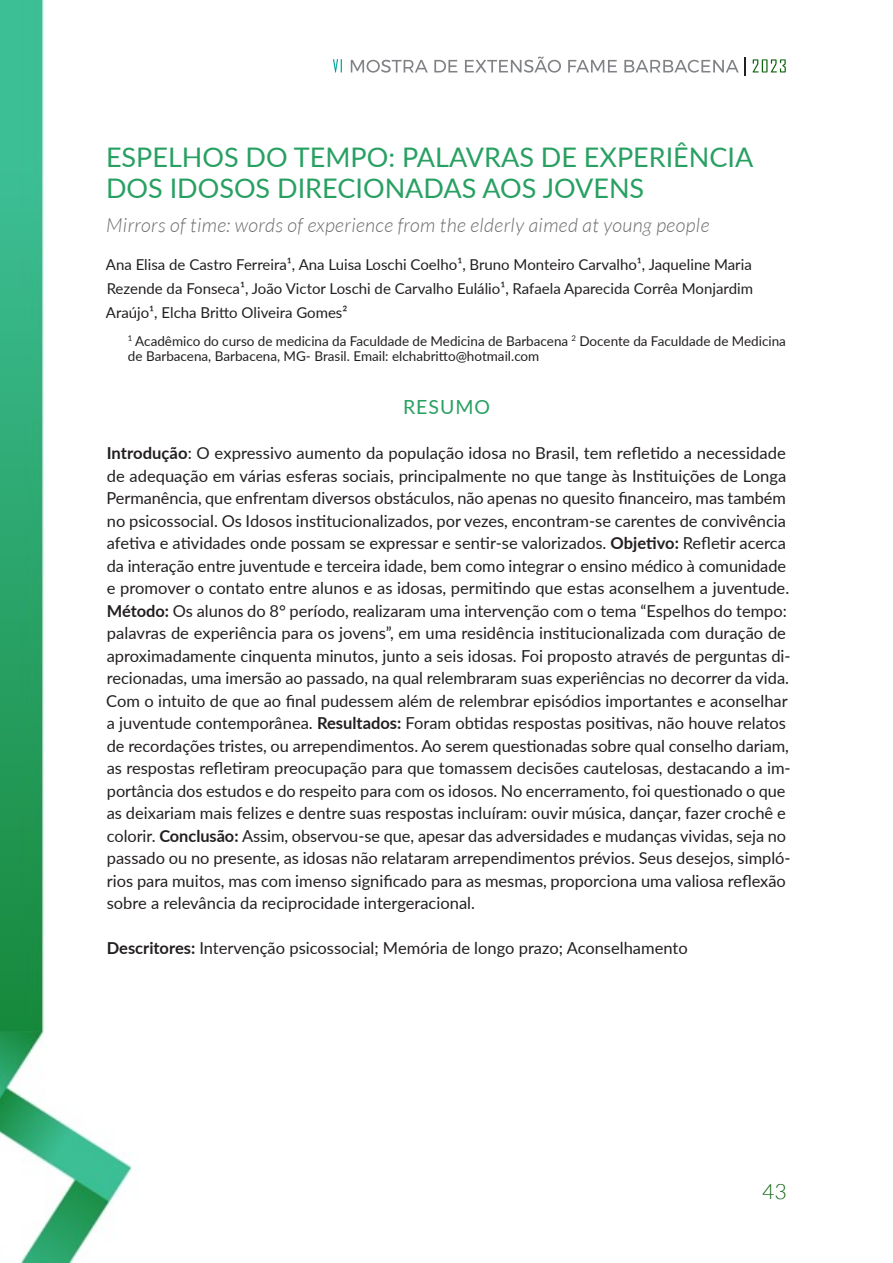
<style>
.page{position:relative;width:893px;height:1263px;background:#fff}
.page>*{position:absolute;margin:0;border:0;box-sizing:border-box;transform-origin:0 0}
.Título_F{font:27px/31.5px "Lato";color:#28a062}
.t1{font:300 21px "Lato";color:#106210}
.Título___Inglês_F{font:italic 300 19.5px "Lato";letter-spacing:.02em;color:#6c6d70}
.Subtítulo_F{font:19.5px "Lato";letter-spacing:.05em;color:#28a062}
.Texto_F{font:16.5px/22.5px "Lato";color:#231f20}
.Autores_F{font:15px/24px "Lato";color:#231f20;text-align:justify}
.Autores___Filiação_F{font:13.5px/15px "Lato";color:#231f20}
.s1{font-weight:700}
</style>
<div class="page">
<img style="left:0;top:0;width:132px;height:1263px">
<div style="left:64px;top:305px;width:126px;height:270px;background:#fff"></div>
<svg style="left:753px;top:59px;width:33px;height:13px"></svg>
<svg style="left:745px;top:57px;width:1px;height:18px"></svg>
<svg style="left:351px;top:57px;width:388px;height:16px"></svg>
<svg style="left:333px;top:59px;width:9px;height:13px"></svg>
<p class="Título_F" style="left:106px;top:140px;width:649px">ESPELHOS DO TEMPO: PALAVRAS DE EXPERIÊNCIA<br>DOS IDOSOS DIRECIONADAS AOS JOVENS</p>
<p class="Título___Inglês_F" style="left:106px;top:214px;width:605px">Mirrors of time: words of experience from the elderly aimed at young people</p>
<p class="Autores_F" style="left:106px;top:252px;width:649px">Ana Elisa de Castro Ferreira¹, Ana Luisa Loschi Coelho¹, Bruno Monteiro Carvalho¹, Jaqueline Maria Rezende da Fonseca¹, João Victor Loschi de Carvalho Eulálio¹, Rafaela Aparecida Corrêa Monjardim Araújo¹, Elcha Britto Oliveira Gomes²</p>
<p class="Autores___Filiação_F" style="left:128px;top:333px;width:660px"><sup>1</sup> Acadêmico do curso de medicina da Faculdade de Medicina de Barbacena <sup>2</sup> Docente da Faculdade de Medicina de Barbacena, Barbacena, MG- Brasil. Email: elchabritto@hotmail.com</p>
<p class="Subtítulo_F" style="left:403px;top:393px;width:88px">RESUMO</p>
<p class="Texto_F" style="left:106px;top:441px;width:686px"><span class="s1">Introdução</span>: O expressivo aumento da população idosa no Brasil, tem refletido a necessidade de adequação em várias esferas sociais, principalmente no que tange às Instituições de Longa Permanência, que enfrentam diversos obstáculos, não apenas no quesito financeiro, mas também no psicossocial. Os Idosos institucionalizados, por vezes, encontram-se carentes de convivência afetiva e atividades onde possam se expressar e sentir-se valorizados. <span class="s1">Objetivo:</span> Refletir acerca da interação entre juventude e terceira idade, bem como integrar o ensino médico à comunidade e promover o contato entre alunos e as idosas, permitindo que estas aconselhem a juventude.<br><span class="s1">Método:</span> Os alunos do 8° período, realizaram uma intervenção com o tema “Espelhos do tempo: palavras de experiência para os jovens”, em uma residência institucionalizada com duração de aproximadamente cinquenta minutos, junto a seis idosas. Foi proposto através de perguntas di&shy;recionadas, uma imersão ao passado, na qual relembraram suas experiências no decorrer da vida.<br>Com o intuito de que ao final pudessem além de relembrar episódios importantes e aconselhar a juventude contemporânea. <span class="s1">Resultados:</span> Foram obtidas respostas positivas, não houve relatos de recordações tristes, ou arrependimentos. Ao serem questionadas sobre qual conselho dariam, as respostas refletiram preocupação para que tomassem decisões cautelosas, destacando a im&shy;portância dos estudos e do respeito para com os idosos. No encerramento, foi questionado o que as deixariam mais felizes e dentre suas respostas incluíram: ouvir música, dançar, fazer crochê e colorir. <span class="s1">Conclusão:</span> Assim, observou-se que, apesar das adversidades e mudanças vividas, seja no passado ou no presente, as idosas não relataram arrependimentos prévios. Seus desejos, simpló&shy;rios para muitos, mas com imenso significado para as mesmas, proporciona uma valiosa reflexão sobre a relevância da reciprocidade intergeracional.</p>
<p class="Texto_F" style="left:107px;top:936px;width:582px"><span class="s1">Descritores:</span> Intervenção psicossocial; Memória de longo prazo; Aconselhamento</p>
<p class="t1" style="left:762px;top:1180px;width:26px">43</p>
</div>
